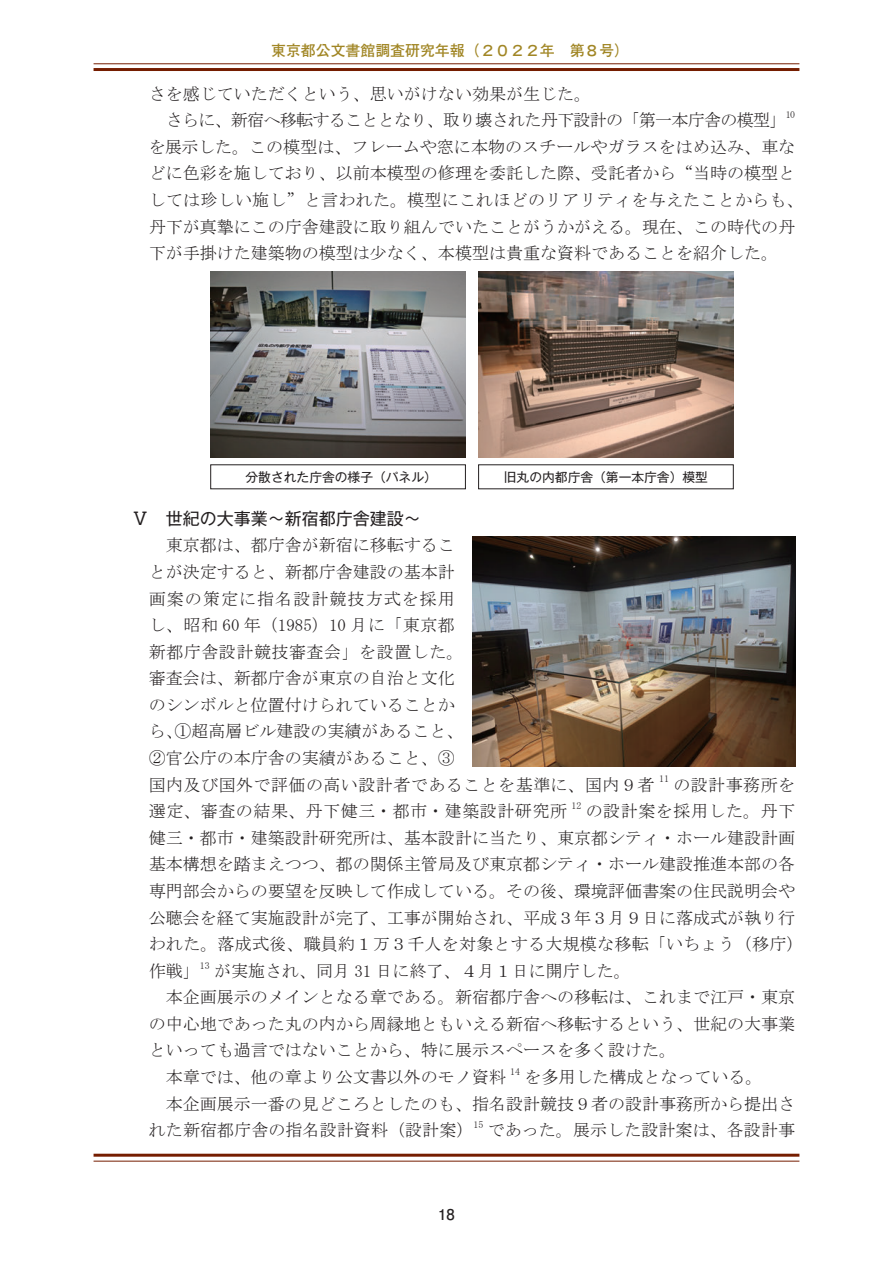
<style>
.page{position:relative;width:893px;height:1263px;background:#fff}
.page>*{position:absolute;margin:0;border:0;box-sizing:border-box;transform-origin:0 0}
.t1{font:16.95px/26.5px "MS Mincho";color:#231f20}
.t2{font:16.95px/26.5px "MS Mincho";letter-spacing:-.04em;color:#231f20}
.t3{font:16.95px "MS Mincho";letter-spacing:.03em;color:#231f20}
.t4{font:16.95px "Gothic MB101 Pro";color:#231f20}
.t5{font:16.95px "MS Mincho";letter-spacing:.025em;color:#231f20}
.t6{font:700 14.85px "Futo Go B101 Pr 5";color:#a18625}
.t7{font:700 14.85px "Futo Go B101 Pr 5";color:#231f20}
.t8{font:12.75px "Gothic MB101 Pro";color:#231f20}
.t9{font:9.9px "MS Mincho";color:#231f20}
</style>
<div class="page">
<hr style="left:94px;top:64px;width:705px;height:1px;background:#751d00">
<hr style="left:94px;top:68px;width:705px;height:3px;background:#751d00">
<hr style="left:94px;top:1161px;width:705px;height:1px;background:#751d00">
<hr style="left:94px;top:1154px;width:705px;height:3px;background:#751d00">
<img style="left:210px;top:271px;width:256px;height:186px">
<img style="left:478px;top:271px;width:255px;height:186px">
<img style="left:472px;top:537px;width:323px;height:229px">
<p class="t6" style="left:271px;top:38px;width:360px">東京都公文書館調査研究年報（２０２２年　第８号）</p>
<p class="t2" style="left:149px;top:80px;width:639px">さを感じていただくという、思いがけない効果が生じた。<br>　さらに、新宿へ移転することとなり、取り壊された丹下設計の「第一本庁舎の模型」</p>
<p class="t9" style="left:786px;top:110px;width:11px">10</p>
<p class="t1" style="left:149px;top:133px;width:656px">を展示した。この模型は、フレームや窓に本物のスチールやガラスをはめ込み、車などに色彩を施しており、以前本模型の修理を委託した際、受託者から“当時の模型としては珍しい施し”と言われた。模型にこれほどのリアリティを与えたことからも、丹下が真摯にこの庁舎建設に取り組んでいたことがうかがえる。現在、この時代の丹下が手掛けた建築物の模型は少なく、本模型は貴重な資料であることを紹介した。</p>
<p class="t8" style="left:246px;top:466px;width:193px">分散された庁舎の様子（パネル）</p>
<p class="t8" style="left:504px;top:466px;width:206px">旧丸の内都庁舎（第一本庁舎）模型</p>
<p class="t4" style="left:132px;top:505px;width:291px">Ⅴ　世紀の大事業～新宿都庁舎建設～</p>
<p class="t1" style="left:149px;top:532px;width:507px">　東京都は、都庁舎が新宿に移転するこ<br>とが決定すると、新都庁舎建設の基本計<br>画案の策定に指名設計競技方式を採用<br>し、昭和 60 年（1985）10 月に「東京都<br>新都庁舎設計競技審査会」を設置した。<br>審査会は、新都庁舎が東京の自治と文化<br>のシンボルと位置付けられていることか<br>ら、①超高層ビル建設の実績があること、<br>②官公庁の本庁舎の実績があること、③<br>国内及び国外で評価の高い設計者であることを基準に、国内９者</p>
<p class="t9" style="left:659px;top:774px;width:11px">11</p>
<p class="t5" style="left:673px;top:776px;width:123px">の設計事務所を</p>
<p class="t3" style="left:149px;top:803px;width:420px">選定、審査の結果、丹下健三・都市・建築設計研究所</p>
<p class="t9" style="left:571px;top:800px;width:11px">12</p>
<p class="t1" style="left:149px;top:798px;width:656px;text-indent:437px">の設計案を採用した。丹下健三・都市・建築設計研究所は、基本設計に当たり、東京都シティ・ホール建設計画基本構想を踏まえつつ、都の関係主管局及び東京都シティ・ホール建設推進本部の各専門部会からの要望を反映して作成している。その後、環境評価書案の住民説明会や公聴会を経て実施設計が完了、工事が開始され、平成３年３月９日に落成式が執り行われた。落成式後、職員約１万３千人を対象とする大規模な移転「いちょう（移庁）作戦」</p>
<p class="t9" style="left:200px;top:960px;width:11px">13</p>
<p class="t1" style="left:149px;top:957px;width:648px;text-indent:65px">が実施され、同月 31 日に終了、４月１日に開庁した。<br>　本企画展示のメインとなる章である。新宿都庁舎への移転は、これまで江戸・東京の中心地であった丸の内から周縁地ともいえる新宿へ移転するという、世紀の大事業といっても過言ではないことから、特に展示スペースを多く設けた。<br>　本章では、他の章より公文書以外のモノ資料</p>
<p class="t9" style="left:510px;top:1066px;width:11px">14</p>
<p class="t1" style="left:149px;top:1064px;width:648px;text-indent:376px">を多用した構成となっている。<br>　本企画展示一番の見どころとしたのも、指名設計競技９者の設計事務所から提出された新宿都庁舎の指名設計資料（設計案）</p>
<p class="t9" style="left:473px;top:1119px;width:11px">15</p>
<p class="t1" style="left:488px;top:1117px;width:309px">であった。展示した設計案は、各設計事</p>
<p class="t7" style="left:438px;top:1202px;width:18px">18</p>
</div>
